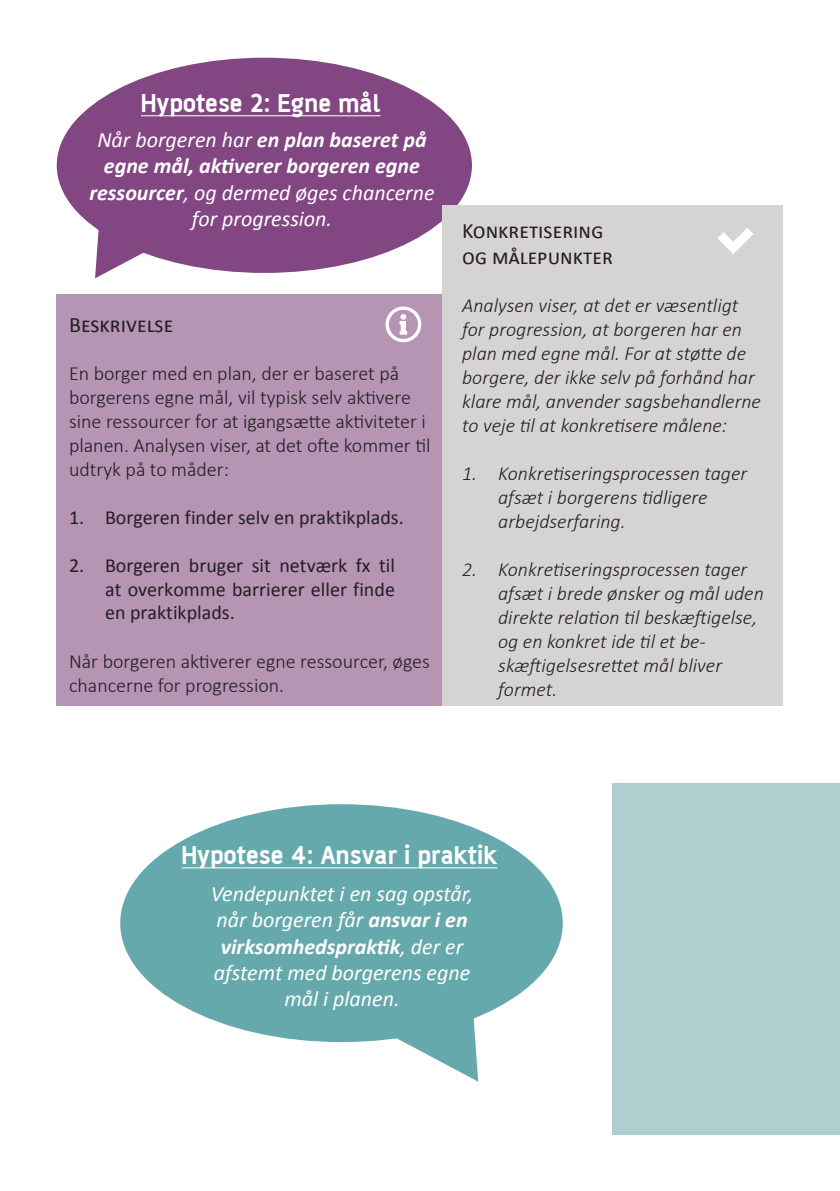
<style>
.page{position:relative;width:840px;height:1191px;background:#fff}
.page>*{position:absolute;margin:0;border:0;box-sizing:border-box;transform-origin:0 0}
.t1{font:700 28px "AF Battersea";color:#fff}
.t2{font:italic 22px/26.4px "Calibri";color:#fff;text-align:center}
.t3{font:italic 700 22px/26.4px "Calibri";color:#fff;text-align:center}
.t4{font:22px/26.4px "Calibri";color:#231f20}
.t5{font:italic 300 20px/24px "Calibri";color:#231f20}
.t6{font:300 20px/24px "Calibri";color:#231f20}
.t7{font:20px/23.8px "Calibri";color:#231f20;text-align:justify}
.s1{font-weight:400}
.s2{font-weight:700}
</style>
<div class="page">
<div style="left:57px;top:58px;width:414px;height:215px;background:#824682;border-radius:50%"></div>
<hr style="left:141px;top:115px;width:239px;height:1px;background:#fff">
<svg style="left:95px;top:227px;width:50px;height:51px"></svg>
<div style="left:57px;top:295px;width:725px;height:411px;background:#b594b4"></div>
<div style="left:442px;top:206px;width:340px;height:500px;background:#d5d4d3"></div>
<div style="left:612px;top:783px;width:227px;height:351px;background:#b0cdd0"></div>
<svg style="left:385px;top:306px;width:36px;height:36px"></svg>
<svg style="left:717px;top:228px;width:36px;height:26px"></svg>
<div style="left:120px;top:804px;width:442px;height:238px;background:#66a9ad;border-radius:50%"></div>
<hr style="left:181px;top:867px;width:316px;height:1px;background:#fff">
<svg style="left:395px;top:1016px;width:83px;height:65px"></svg>
<p class="t1" style="left:141px;top:88px;width:241px">Hypotese 2: Egne mål</p>
<p class="t3" style="left:89px;top:126px;width:346px"><span class="s1">Når borgeren har</span> en plan baseret på egne mål, aktiverer borgeren egne ressourcer<span class="s1">, og dermed øges chancerne for progression.</span></p>
<p class="t4" style="left:69px;top:311px;width:106px">Beskrivelse</p>
<p class="t6" style="left:69px;top:361px;width:363px">En borger med en plan, der er baseret på borgerens egne mål, vil typisk selv aktivere sine ressourcer for at igangsætte aktiviteter i planen. Analysen viser, at det ofte kommer til udtryk på to måder:</p>
<p class="t7" style="left:69px;top:505px;width:336px">1. Borgeren finder selv en praktikplads.</p>
<p class="t7" style="left:105px;top:553px;width:291px;text-indent:-36px">2. Borgeren bruger sit netværk fx til at overkomme barrierer eller finde en praktikplads.</p>
<p class="t6" style="left:69px;top:649px;width:362px">Når borgeren aktiverer egne ressourcer, øges chancerne for progression.</p>
<p class="t4" style="left:462px;top:217px;width:152px">Konkretisering og målepunkter</p>
<p class="t5" style="left:462px;top:293px;width:300px">Analysen viser, at det er væsentligt for progression, at borgeren har en plan med egne mål. For at støtte de borgere, der ikke selv på forhånd har klare mål, anvender sagsbehandlerne to veje til at konkretisere målene:</p>
<p class="t5" style="left:498px;top:461px;width:251px;text-indent:-36px">1. Konkretiseringsprocessen tager afsæt i borgerens tidligere arbejdserfaring.</p>
<p class="t5" style="left:498px;top:557px;width:267px;text-indent:-36px">2. Konkretiseringsprocessen tager afsæt i brede ønsker og mål uden direkte relation til beskæftigelse, og en konkret ide til et be&shy;skæftigelsesrettet mål bliver formet.</p>
<p class="t1" style="left:181px;top:840px;width:317px">Hypotese 4: Ansvar i praktik</p>
<p class="t2" style="left:211px;top:879px;width:265px">Vendepunktet i en sag opstår, når borgeren får <span class="s2">ansvar i en virksomhedspraktik</span>, der er afstemt med borgerens egne mål i planen.</p>
</div>
